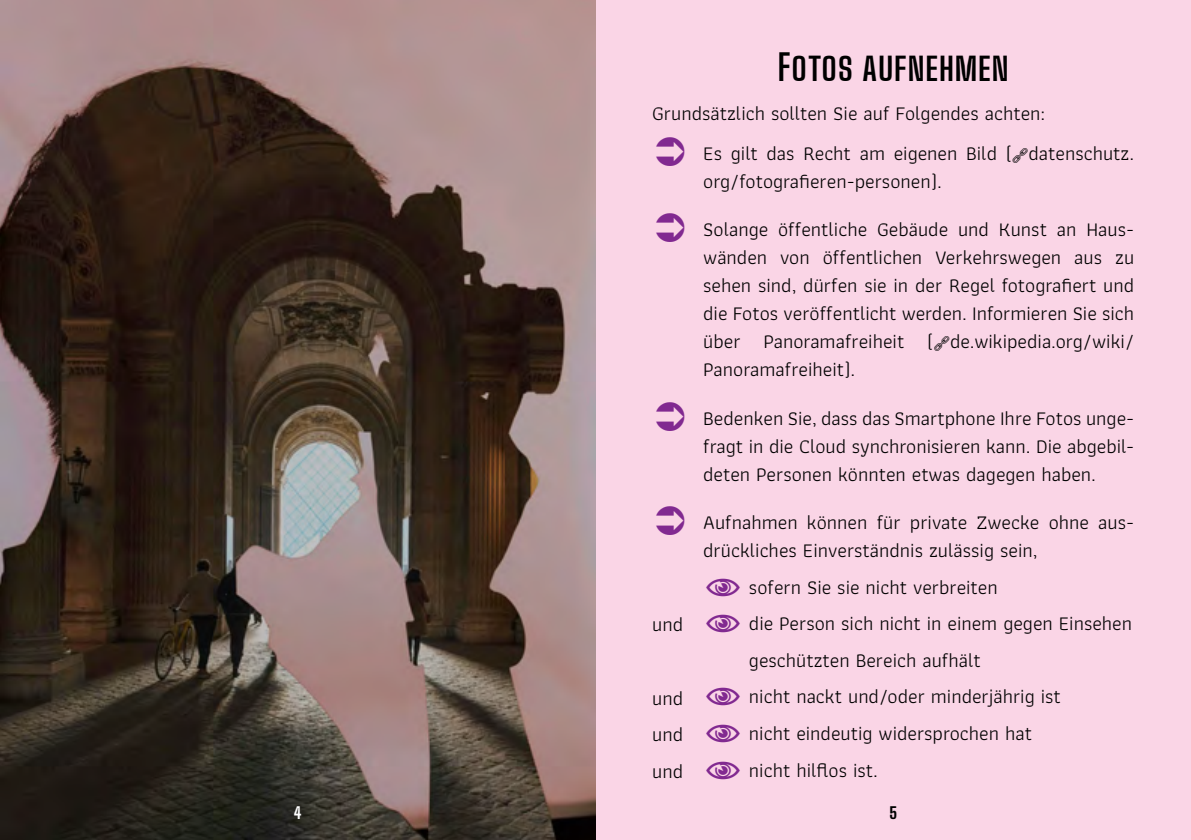
<style>
.page{position:relative;width:1191px;height:840px;background:#fff}
.page>*{position:absolute;margin:0;border:0;box-sizing:border-box;transform-origin:0 0}
.t1{font:700 36px "Big Shoulders Display";letter-spacing:.02em;color:#000}
.t2{font:20px/28px "Athiti";color:#000}
.t3{font:800 16px "Big Shoulders Display";color:#fff}
.t4{font:800 16px "Big Shoulders Display";color:#000}
</style>
<div class="page">
<div style="left:595px;top:0;width:596px;height:839px;background:#fad5e6"></div>
<img style="left:0;top:0;width:595px;height:839px">
<h1 class="t1" style="left:778px;top:42px;width:232px">Fotos aufnehmen</h1>
<p class="t2" style="left:703px;top:94px;width:432px;line-height:39.4px;text-indent:-51px">Grundsätzlich sollten Sie auf Folgendes achten:<br>Es gilt das Recht am eigenen Bild ( datenschutz.</p>
<p class="t2" style="left:703px;top:167px;width:240px">org/fotografieren-personen).</p>
<p class="t2" style="left:703px;top:215px;width:432px;text-align:justify">Solange öffentliche Gebäude und Kunst an Haus&shy;wänden von öffentlichen Verkehrswegen aus zu sehen sind, dürfen sie in der Regel fotografiert und die Fotos veröffentlicht werden. Informieren Sie sich über Panoramafreiheit ( de.wikipedia.org/wiki/ Panoramafreiheit).</p>
<p class="t2" style="left:703px;top:404px;width:432px;text-align:justify">Bedenken Sie, dass das Smartphone Ihre Fotos unge&shy;fragt in die Cloud synchronisieren kann. Die abgebil&shy;deten Personen könnten etwas dagegen haben.</p>
<p class="t2" style="left:703px;top:508px;width:432px">Aufnahmen können für private Zwecke ohne aus&shy;drückliches Einverständnis zulässig sein,</p>
<p class="t2" style="left:749px;top:568px;width:385px;line-height:36.6px">sofern Sie sie nicht verbreiten<br>die Person sich nicht in einem gegen Einsehen geschützten Bereich aufhält<br>nicht nackt und/oder minderjährig ist<br>nicht eindeutig widersprochen hat<br>nicht hilflos ist.</p>
<p class="t2" style="left:652px;top:610px;width:32px">und</p>
<p class="t2" style="left:652px;top:679px;width:32px;line-height:36.4px;text-align:justify">und und und</p>
<p class="t3" style="left:294px;top:801px;width:10px">4</p>
<p class="t4" style="left:889px;top:801px;width:9px">5</p>
</div>
